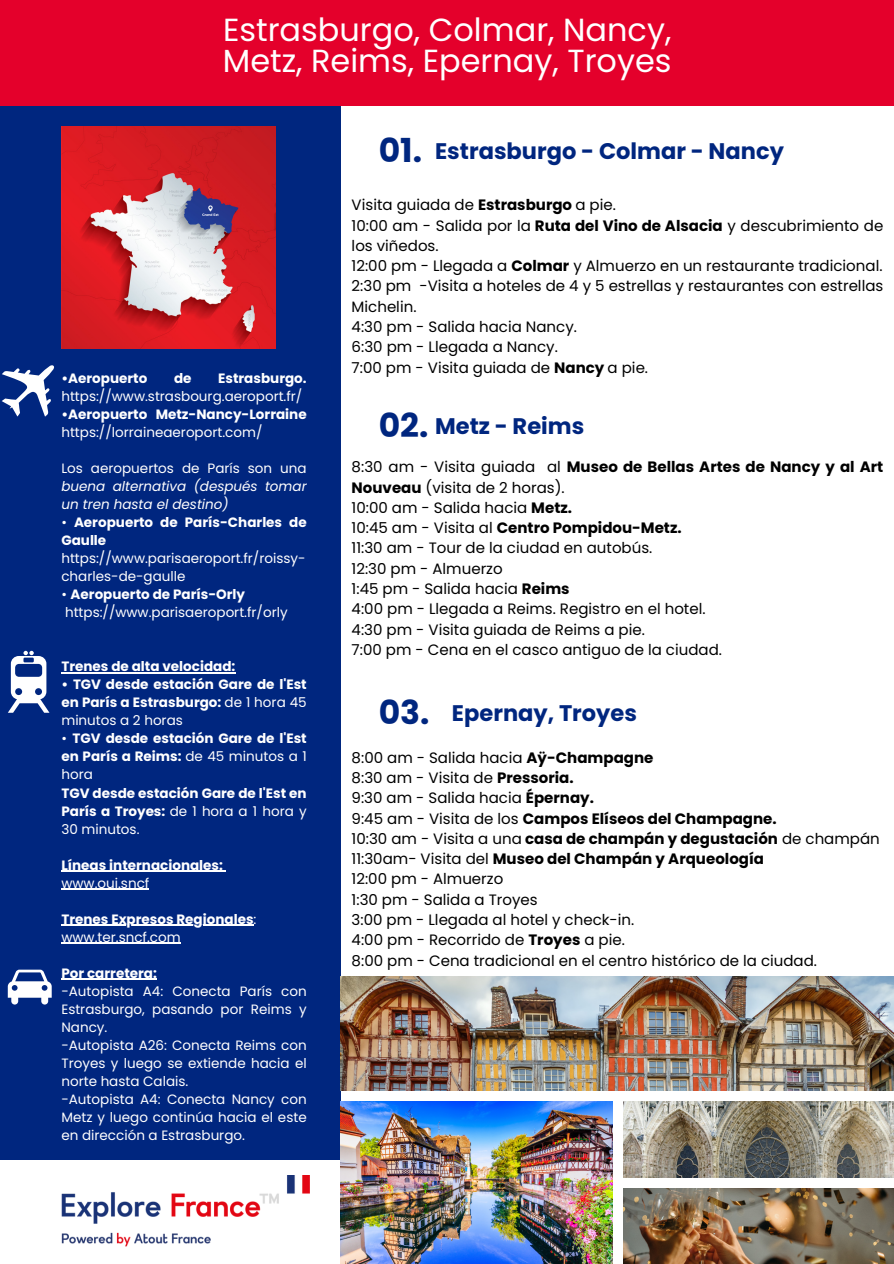
<style>
.page{position:relative;width:894px;height:1264px;background:#fff}
.page>*{position:absolute;margin:0;border:0;box-sizing:border-box;transform-origin:0 0}
.t1{font:700 33px "Poppins";color:#00267f}
.t2{font:31.95px/31.5px "Poppins";color:#fff}
.t3{font:700 22.5px "Poppins";color:#00267f}
.t4{font:15px/20.2px "Poppins";color:#000}
.t5{font:700 15px "Poppins";color:#000}
.t6{font:700 13.5px/18px "Poppins";color:#fff}
.t7{font:13.5px/18px "Poppins";color:#fff;text-align:justify}
.t8{font:italic 13.5px/18px "Poppins";color:#fff;text-align:justify}
.s1{font-weight:700}
.s2{font-weight:400}
.s3{font-style:normal}
</style>
<div class="page">
<div style="left:0;top:0;width:893px;height:106px;background:#e4002b"></div>
<div style="left:0;top:106px;width:340px;height:1053px;background:#00267f"></div>
<img style="left:340px;top:1101px;width:272px;height:162px">
<img style="left:340px;top:976px;width:553px;height:114px">
<img style="left:623px;top:1101px;width:270px;height:76px">
<img style="left:623px;top:1188px;width:270px;height:75px">
<svg style="left:8px;top:650px;width:41px;height:62px"></svg>
<svg style="left:2px;top:365px;width:52px;height:51px"></svg>
<svg style="left:8px;top:969px;width:44px;height:35px"></svg>
<hr style="left:61px;top:672px;width:174px;height:1px;background:#fff">
<hr style="left:61px;top:870px;width:162px;height:1px;background:#fff">
<hr style="left:61px;top:888px;width:88px;height:1px;background:#fff">
<hr style="left:61px;top:924px;width:192px;height:1px;background:#fff">
<hr style="left:61px;top:942px;width:120px;height:1px;background:#fff">
<hr style="left:61px;top:978px;width:96px;height:2px;background:#fff">
<img style="left:61px;top:126px;width:214px;height:222px">
<img style="left:61px;top:1175px;width:248px;height:70px">
<p class="t2" style="left:223px;top:14px;width:450px">Estrasburgo, Colmar, Nancy,<br>Metz, Reims, Epernay, Troyes</p>
<p class="t7" style="left:61px;top:369px;width:247px;text-indent:157px"><span class="s1">Estrasburgo. </span>https://www.strasbourg.aeroport.fr/</p>
<p class="t6" style="left:61px;top:405px;width:247px">•Aeropuerto Metz-Nancy-Lorraine <span class="s2">https://lorraineaeroport.com/</span></p>
<p class="t8" style="left:61px;top:459px;width:247px"><span class="s3">Los aeropuertos de París son una </span>buena alternativa (después tomar un tren hasta el destino)</p>
<p class="t6" style="left:61px;top:513px;width:247px"><span class="s2">•</span> Aeropuerto de París-Charles de<br>Gaulle</p>
<p class="t7" style="left:61px;top:549px;width:246px">https://www.parisaeroport.fr/roissy&shy;charles-de-gaulle</p>
<p class="t6" style="left:61px;top:585px;width:185px"><span class="s2">•</span> Aeropuerto de París-Orly</p>
<p class="t7" style="left:65px;top:603px;width:224px">https://www.parisaeroport.fr/orly</p>
<p class="t6" style="left:61px;top:657px;width:175px">Trenes de alta velocidad:</p>
<p class="t6" style="left:61px;top:675px;width:247px;text-align:justify">• TGV desde estación Gare de l'Est en París a Estrasburgo: <span class="s2">de 1 hora 45 minutos a 2 horas</span></p>
<p class="t6" style="left:61px;top:729px;width:247px;text-align:justify"><span class="s2">•</span> TGV desde estación Gare de l'Est en París a Reims: <span class="s2">de 45 minutos a 1 hora</span></p>
<p class="t6" style="left:61px;top:783px;width:247px;text-align:justify">TGV desde estación Gare de l'Est en París a Troyes: <span class="s2">de 1 hora a 1 hora y 30 minutos.</span></p>
<p class="t6" style="left:61px;top:855px;width:163px">Líneas internacionales:</p>
<p class="t7" style="left:61px;top:873px;width:89px">www.oui.sncf</p>
<p class="t6" style="left:61px;top:909px;width:196px">Trenes Expresos Regionales<span class="s2">: www.ter.sncf.com</span></p>
<p class="t6" style="left:61px;top:964px;width:97px">Por carretera:</p>
<p class="t7" style="left:61px;top:982px;width:247px">-Autopista A4: Conecta París con Estrasburgo, pasando por Reims y Nancy.</p>
<p class="t7" style="left:61px;top:1036px;width:247px">-Autopista A26: Conecta Reims con Troyes y luego se extiende hacia el norte hasta Calais.</p>
<p class="t7" style="left:61px;top:1090px;width:247px">-Autopista A4: Conecta Nancy con Metz y luego continúa hacia el este en dirección a Estrasburgo.</p>
<p class="t6" style="left:61px;top:369px;width:87px">•Aeropuerto</p>
<p class="t6" style="left:174px;top:369px;width:19px">de</p>
<p class="t1" style="left:378px;top:128px;width:45px">01.</p>
<p class="t3" style="left:435px;top:136px;width:350px">Estrasburgo - Colmar - Nancy</p>
<p class="t4" style="left:351px;top:195px;width:265px">Visita guiada de <span class="s1">Estrasburgo</span> a pie.</p>
<p class="t4" style="left:351px;top:215px;width:533px">10:00 am - Salida por la <span class="s1">Ruta del Vino de Alsacia</span> y descubrimiento de los viñedos.</p>
<p class="t4" style="left:351px;top:256px;width:532px">12:00 pm - Llegada a <span class="s1">Colmar</span> y Almuerzo en un restaurante tradicional.</p>
<p class="t4" style="left:351px;top:276px;width:533px">2:30 pm -Visita a hoteles de 4 y 5 estrellas y restaurantes con estrellas<br>Michelin.</p>
<p class="t4" style="left:351px;top:316px;width:227px">4:30 pm - Salida hacia Nancy.</p>
<p class="t4" style="left:351px;top:337px;width:208px">6:30 pm - Llegada a Nancy.</p>
<p class="t4" style="left:351px;top:357px;width:298px">7:00 pm - Visita guiada de <span class="s1">Nancy</span> a pie.</p>
<p class="t1" style="left:378px;top:402px;width:51px">02.</p>
<p class="t3" style="left:435px;top:410px;width:151px">Metz - Reims</p>
<p class="t4" style="left:351px;top:457px;width:533px">8:30 am - Visita guiada al <span class="s1">Museo de Bellas Artes de Nancy y al Art<br>Nouveau</span> (visita de 2 horas).</p>
<p class="t4" style="left:351px;top:497px;width:222px">10:00 am - Salida hacia <span class="s1">Metz.</span></p>
<p class="t5" style="left:351px;top:517px;width:331px"><span class="s2">10:45 am - Visita al</span> Centro Pompidou-Metz.</p>
<p class="t4" style="left:351px;top:538px;width:302px">11:30 am - Tour de la ciudad en autobús.</p>
<p class="t4" style="left:351px;top:558px;width:152px">12:30 pm - Almuerzo</p>
<p class="t4" style="left:351px;top:578px;width:219px">1:45 pm - Salida hacia <span class="s1">Reims</span></p>
<p class="t4" style="left:351px;top:599px;width:355px">4:00 pm - Llegada a Reims. Registro en el hotel.</p>
<p class="t4" style="left:351px;top:619px;width:294px">4:30 pm - Visita guiada de Reims a pie.</p>
<p class="t4" style="left:351px;top:639px;width:372px">7:00 pm - Cena en el casco antiguo de la ciudad.</p>
<p class="t1" style="left:378px;top:689px;width:52px">03.</p>
<p class="t3" style="left:452px;top:697px;width:186px">Epernay, Troyes</p>
<p class="t4" style="left:351px;top:747px;width:303px">8:00 am - Salida hacia <span class="s1">Aÿ-Champagne</span></p>
<p class="t4" style="left:351px;top:767px;width:223px">8:30 am - Visita de <span class="s1">Pressoria.</span></p>
<p class="t4" style="left:351px;top:788px;width:244px">9:30 am - Salida hacia <span class="s1">Épernay.</span></p>
<p class="t5" style="left:351px;top:807px;width:426px"><span class="s2">9:45 am - Visita de los</span> Campos Elíseos del Champagne.</p>
<p class="t4" style="left:351px;top:828px;width:529px">10:30 am - Visita a una <span class="s1">casa de champán y degustación</span> de champán</p>
<p class="t5" style="left:351px;top:848px;width:414px"><span class="s2">11:30am- Visita del</span> Museo del Champán y Arqueología</p>
<p class="t4" style="left:351px;top:869px;width:153px">12:00 pm - Almuerzo</p>
<p class="t4" style="left:351px;top:889px;width:187px">1:30 pm - Salida a Troyes</p>
<p class="t4" style="left:351px;top:909px;width:284px">3:00 pm - Llegada al hotel y check-in.</p>
<p class="t4" style="left:351px;top:929px;width:275px">4:00 pm - Recorrido de <span class="s1">Troyes</span> a pie.</p>
<p class="t4" style="left:351px;top:950px;width:467px">8:00 pm - Cena tradicional en el centro histórico de la ciudad.</p>
</div>
